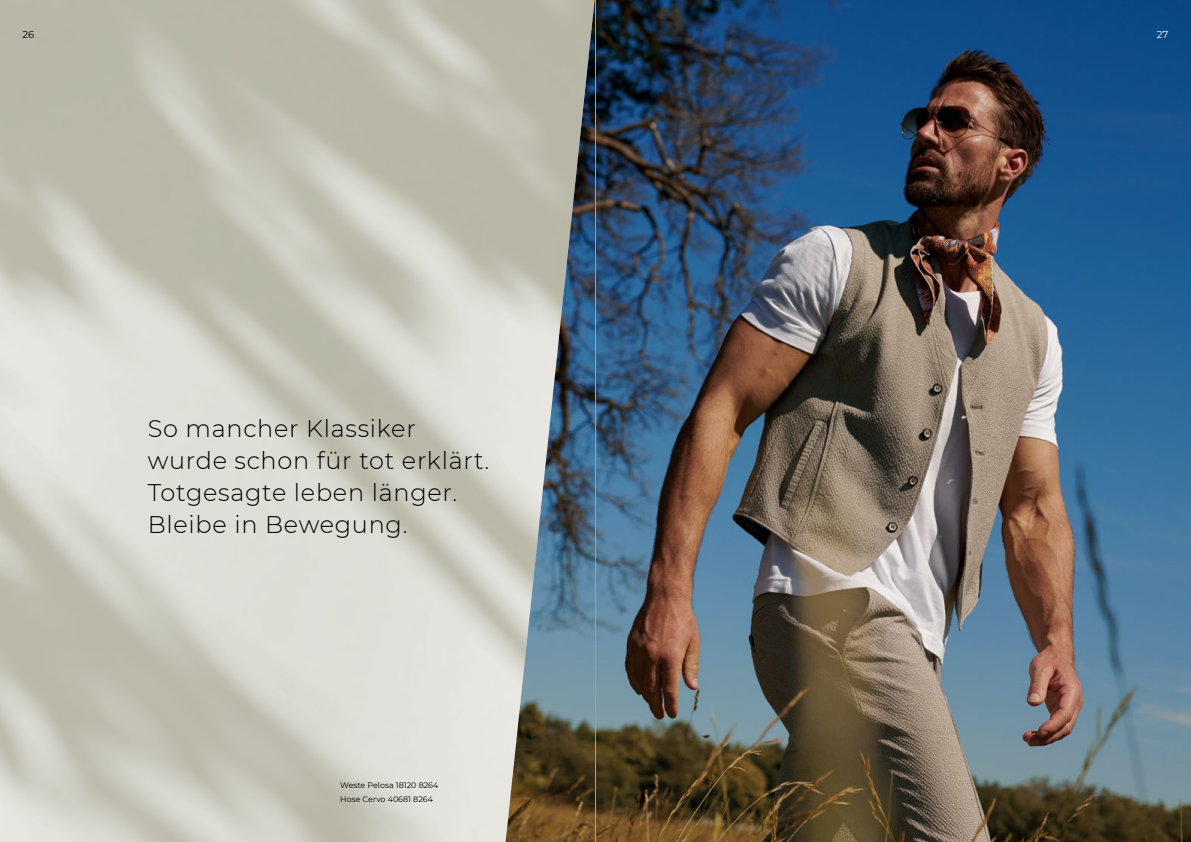
<style>
.page{position:relative;width:1191px;height:842px;background:#fff}
.page>*{position:absolute;margin:0;border:0;box-sizing:border-box;transform-origin:0 0}
.t1{font:300 24px/32px "Montserrat";letter-spacing:.03em;color:#000}
.t2{font:10px "Montserrat";color:#000}
.t3{font:10px "Montserrat";color:#fff}
.t4{font:8px/14px "Montserrat";color:#000}
</style>
<div class="page">
<svg style="left:0;top:0;width:505px;height:842px"></svg>
<img style="left:505px;top:0;width:686px;height:842px">
<hr style="left:595px;top:0;width:1px;height:842px;background:#a4a093">
<p class="t2" style="left:22px;top:28px;width:13px">26</p>
<p class="t3" style="left:1156px;top:28px;width:13px">27</p>
<p class="t1" style="left:148px;top:412px;width:343px">So mancher Klassiker wurde schon für tot erklärt.<br>Totgesagte leben länger.<br>Bleibe in Bewegung.</p>
<p class="t4" style="left:340px;top:777px;width:100px">Weste Pelosa 18120 8264<br>Hose Cervo 40681 8264</p>
</div>
